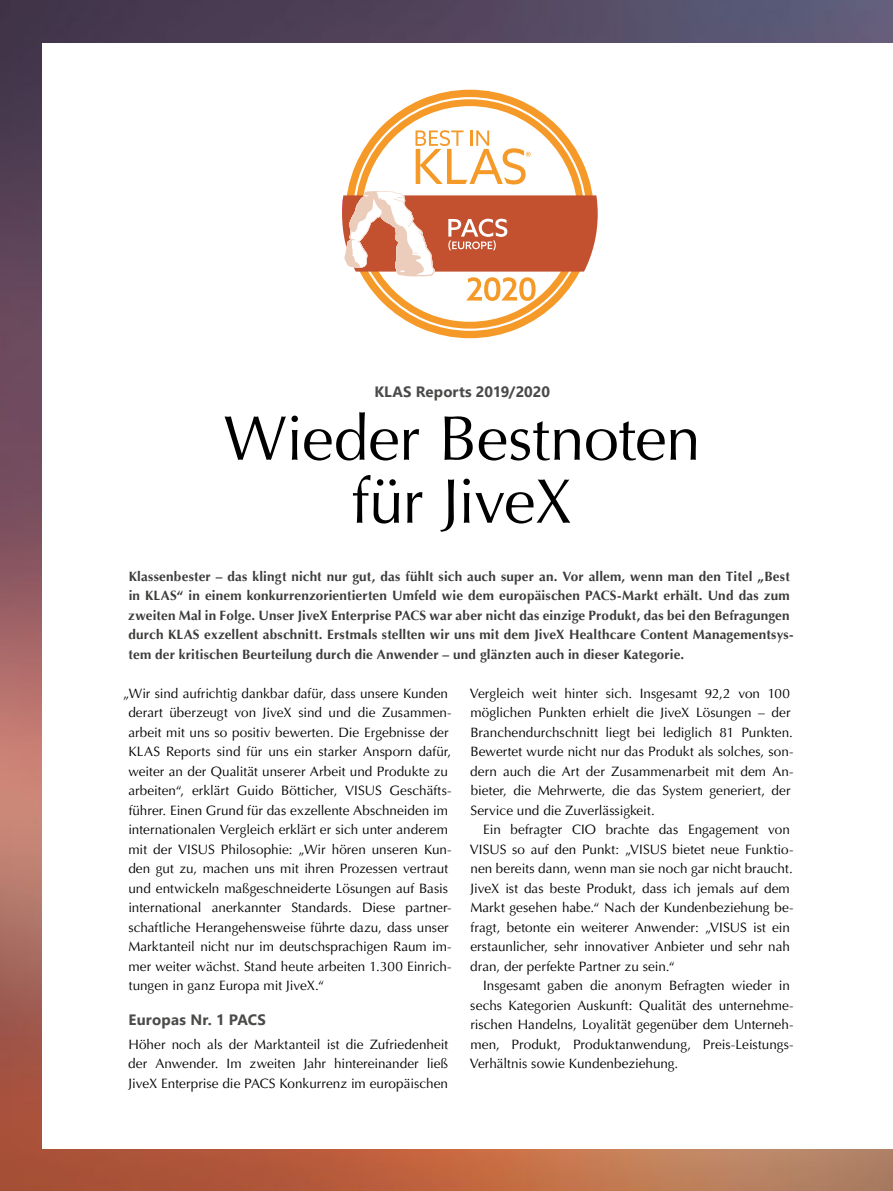
<style>
.page{position:relative;width:893px;height:1191px;background:#fff}
.page>*{position:absolute;margin:0;border:0;box-sizing:border-box;transform-origin:0 0}
.t1{font:63px/63px "Optima LT";letter-spacing:-.01em;color:#000;text-align:center}
.t2{font:700 15px "Segoe UI";letter-spacing:.01em;color:#4a4a49}
.t3{font:13.5px/19.5px "Optima LT";color:#000}
.t4{font:700 13.5px/19.5px "Optima LT";letter-spacing:.01em;color:#3c3c3b}
</style>
<div class="page">
<img style="left:0;top:0;width:893px;height:1191px">
<div style="left:43px;top:43px;width:850px;height:1105px;background:#fff"></div>
<svg style="left:347px;top:90px;width:245px;height:248px"></svg>
<svg style="left:342px;top:191px;width:256px;height:110px"></svg>
<p class="t2" style="left:374px;top:377px;width:177px">KLAS Reports 2019/2020</p>
<h1 class="t1" style="left:224px;top:408px;width:478px">Wieder Bestnoten für JiveX</h1>
<p class="t4" style="left:128px;top:566px;width:667px">Klassenbester – das klingt nicht nur gut, das fühlt sich auch super an. Vor allem, wenn man den Titel „Best in KLAS“ in einem konkurrenzorientierten Umfeld wie dem europäischen PACS-Markt erhält. Und das zum zweiten Mal in Folge. Unser JiveX Enterprise PACS war aber nicht das einzige Produkt, das bei den Befragungen durch KLAS exzellent abschnitt. Erstmals stellten wir uns mit dem JiveX Healthcare Content Managementsys&shy;tem der kritischen Beurteilung durch die Anwender – und glänzten auch in dieser Kategorie.</p>
<p class="t3" style="left:128px;top:683px;width:325px;text-indent:-5px">„Wir sind aufrichtig dankbar dafür, dass unsere Kunden derart überzeugt von JiveX sind und die Zusammen&shy;arbeit mit uns so positiv bewerten. Die Ergebnisse der KLAS Reports sind für uns ein starker Ansporn dafür, weiter an der Qualität unserer Arbeit und Produkte zu arbeiten“, erklärt Guido Bötticher, VISUS Geschäfts&shy;führer. Einen Grund für das exzellente Abschneiden im internationalen Vergleich erklärt er sich unter anderem mit der VISUS Philosophie: „Wir hören unseren Kun&shy;den gut zu, machen uns mit ihren Prozessen vertraut und entwickeln maßgeschneiderte Lösungen auf Basis international anerkannter Standards. Diese partner&shy;schaftliche Herangehensweise führte dazu, dass unser Marktanteil nicht nur im deutschsprachigen Raum im&shy;mer weiter wächst. Stand heute arbeiten 1.300 Einrich&shy;tungen in ganz Europa mit JiveX.“</p>
<p class="t2" style="left:129px;top:1005px;width:139px">Europas Nr. 1 PACS</p>
<p class="t3" style="left:128px;top:1034px;width:321px;text-align:justify">Höher noch als der Marktanteil ist die Zufriedenheit der Anwender. Im zweiten Jahr hintereinander ließ JiveX Enterprise die PACS Konkurrenz im europäischen</p>
<p class="t3" style="left:470px;top:683px;width:325px">Vergleich weit hinter sich. Insgesamt 92,2 von 100 möglichen Punkten erhielt die JiveX Lösungen – der Branchendurchschnitt liegt bei lediglich 81 Punkten.<br>Bewertet wurde nicht nur das Produkt als solches, son&shy;dern auch die Art der Zusammenarbeit mit dem An&shy;bieter, die Mehrwerte, die das System generiert, der Service und die Zuverlässigkeit.</p>
<p class="t3" style="left:470px;top:820px;width:325px;text-indent:13px">Ein befragter CIO brachte das Engagement von VISUS so auf den Punkt: „VISUS bietet neue Funktio&shy;nen bereits dann, wenn man sie noch gar nicht braucht.<br>JiveX ist das beste Produkt, dass ich jemals auf dem Markt gesehen habe.“ Nach der Kundenbeziehung be&shy;fragt, betonte ein weiterer Anwender: „VISUS ist ein erstaunlicher, sehr innovativer Anbieter und sehr nah dran, der perfekte Partner zu sein.“</p>
<p class="t3" style="left:470px;top:976px;width:325px;text-indent:13px">Insgesamt gaben die anonym Befragten wieder in sechs Kategorien Auskunft: Qualität des unternehme&shy;rischen Handelns, Loyalität gegenüber dem Unterneh&shy;men, Produkt, Produktanwendung, Preis-Leistungs-Verhältnis sowie Kundenbeziehung.</p>
</div>
